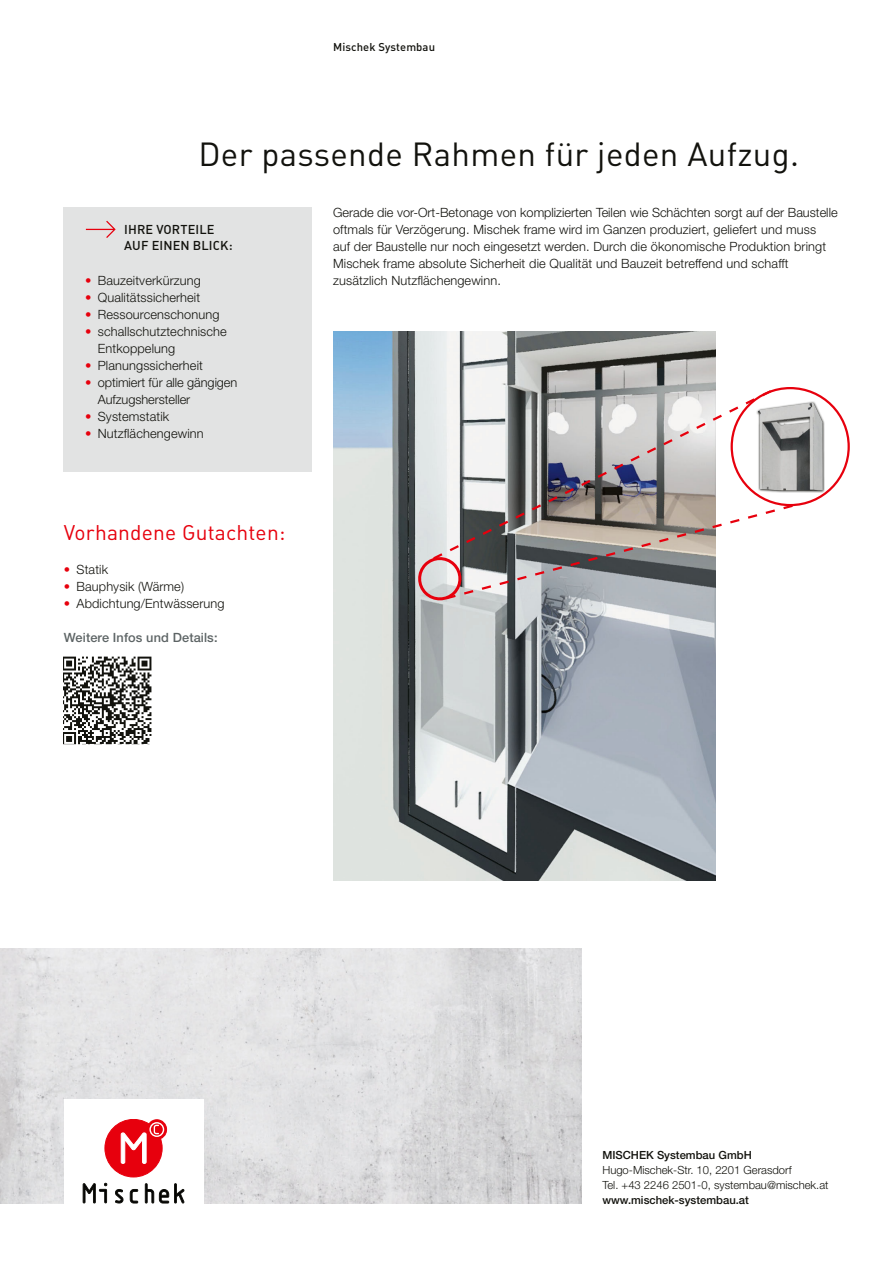
<style>
.page{position:relative;width:893px;height:1263px;background:#fff}
.page>*{position:absolute;margin:0;border:0;box-sizing:border-box;transform-origin:0 0}
.t1{font:33px "DIN Pro";letter-spacing:.01em;color:#12120d}
.t2{font:21px "DIN Pro";letter-spacing:.01em;color:#e7000d}
.t3{font:300 12.75px/17px "Helvetica Neue LT Pro";letter-spacing:.01em;color:#12120d}
.t4{font:500 12.75px/16.5px "DIN Pro";letter-spacing:.01em;color:#12120d}
.t5{font:500 12.75px "Helvetica Neue LT Pro";letter-spacing:.01em;color:#5d6465}
.t6{font:300 11.25px/15px "Helvetica Neue LT Pro";color:#12120d}
.t7{font:500 11.25px "Helvetica Neue LT Pro";color:#12120d}
.t8{font:500 11.25px "DIN Pro";letter-spacing:.01em;color:#12120d}
.s1{color:#e7000d}
</style>
<div class="page">
<svg style="left:63px;top:657px;width:88px;height:87px"></svg>
<img style="left:333px;top:332px;width:383px;height:548px">
<svg style="left:774px;top:401px;width:51px;height:92px"></svg>
<img style="left:774px;top:402px;width:49px;height:88px">
<svg style="left:413px;top:503px;width:382px;height:98px"></svg>
<svg style="left:431px;top:388px;width:343px;height:173px"></svg>
<div style="left:64px;top:208px;width:248px;height:264px;background:#e2e3e3"></div>
<svg style="left:86px;top:221px;width:30px;height:17px"></svg>
<img style="left:0;top:948px;width:581px;height:255px">
<div style="left:64px;top:1099px;width:139px;height:116px;background:#fff"></div>
<div style="left:105px;top:1119px;width:57px;height:58px;background:#e7000d;border-radius:50%"></div>
<div style="left:105px;top:1119px;width:58px;height:58px;border:1px solid #e7000d;border-radius:50%"></div>
<svg style="left:147px;top:1120px;width:20px;height:19px"></svg>
<div style="left:147px;top:1119px;width:20px;height:20px;border:1px solid #e7000d;border-radius:50%"></div>
<div style="left:149px;top:1122px;width:15px;height:15px;border:1px solid #fff;border-radius:50%"></div>
<svg style="left:83px;top:1182px;width:24px;height:21px"></svg>
<svg style="left:115px;top:1189px;width:8px;height:14px"></svg>
<svg style="left:130px;top:1189px;width:8px;height:14px"></svg>
<svg style="left:145px;top:1183px;width:39px;height:20px"></svg>
<svg style="left:120px;top:1132px;width:27px;height:32px"></svg>
<svg style="left:154px;top:1125px;width:5px;height:9px"></svg>
<p class="t8" style="left:333px;top:39px;width:104px">Mischek Systembau</p>
<h1 class="t1" style="left:198px;top:131px;width:602px">Der passende Rahmen für jeden Aufzug.</h1>
<p class="t4" style="left:124px;top:220px;width:110px">IHRE VORTEILE<br>AUF EINEN BLICK:</p>
<p class="t3" style="left:85px;top:272px;width:117px"><span class="s1">•</span> Bauzeitverkürzung</p>
<p class="t3" style="left:85px;top:289px;width:117px"><span class="s1">•</span> Qualitätssicherheit</p>
<p class="t3" style="left:85px;top:306px;width:136px"><span class="s1">•</span> Ressourcenschonung</p>
<p class="t3" style="left:98px;top:323px;width:131px;text-indent:-13px"><span class="s1">•</span> schallschutztechnische<br>Entkoppelung</p>
<p class="t3" style="left:85px;top:357px;width:119px"><span class="s1">•</span> Planungssicherheit</p>
<p class="t3" style="left:98px;top:374px;width:141px;text-indent:-13px"><span class="s1">•</span> optimiert für alle gängigen<br>Aufzugshersteller</p>
<p class="t3" style="left:85px;top:408px;width:86px"><span class="s1">•</span> Systemstatik</p>
<p class="t3" style="left:85px;top:425px;width:120px"><span class="s1">•</span> Nutzflächengewinn</p>
<h2 class="t2" style="left:64px;top:518px;width:223px">Vorhandene Gutachten:</h2>
<p class="t3" style="left:64px;top:561px;width:46px"><span class="s1">•</span> Statik</p>
<p class="t3" style="left:64px;top:578px;width:122px"><span class="s1">•</span> Bauphysik (Wärme)</p>
<p class="t3" style="left:64px;top:595px;width:162px"><span class="s1">•</span> Abdichtung/Entwässerung</p>
<p class="t5" style="left:64px;top:630px;width:155px">Weitere Infos und Details:</p>
<p class="t3" style="left:333px;top:204px;width:506px">Gerade die vor-Ort-Betonage von komplizierten Teilen wie Schächten sorgt auf der Baustelle oftmals für Verzögerung. Mischek frame wird im Ganzen produziert, geliefert und muss<br>auf der Baustelle nur noch eingesetzt werden. Durch die ökonomische Produktion bringt Mischek frame absolute Sicherheit die Qualität und Bauzeit betreffend und schafft zusätzlich Nutzflächengewinn.</p>
<p class="t7" style="left:602px;top:1148px;width:151px">MISCHEK Systembau GmbH</p>
<p class="t6" style="left:602px;top:1162px;width:228px">Hugo-Mischek-Str. 10, 2201 Gerasdorf<br>Tel. +43 2246 2501-0, systembau@mischek.at</p>
<p class="t7" style="left:602px;top:1193px;width:148px">www.mischek-systembau.at</p>
</div>
